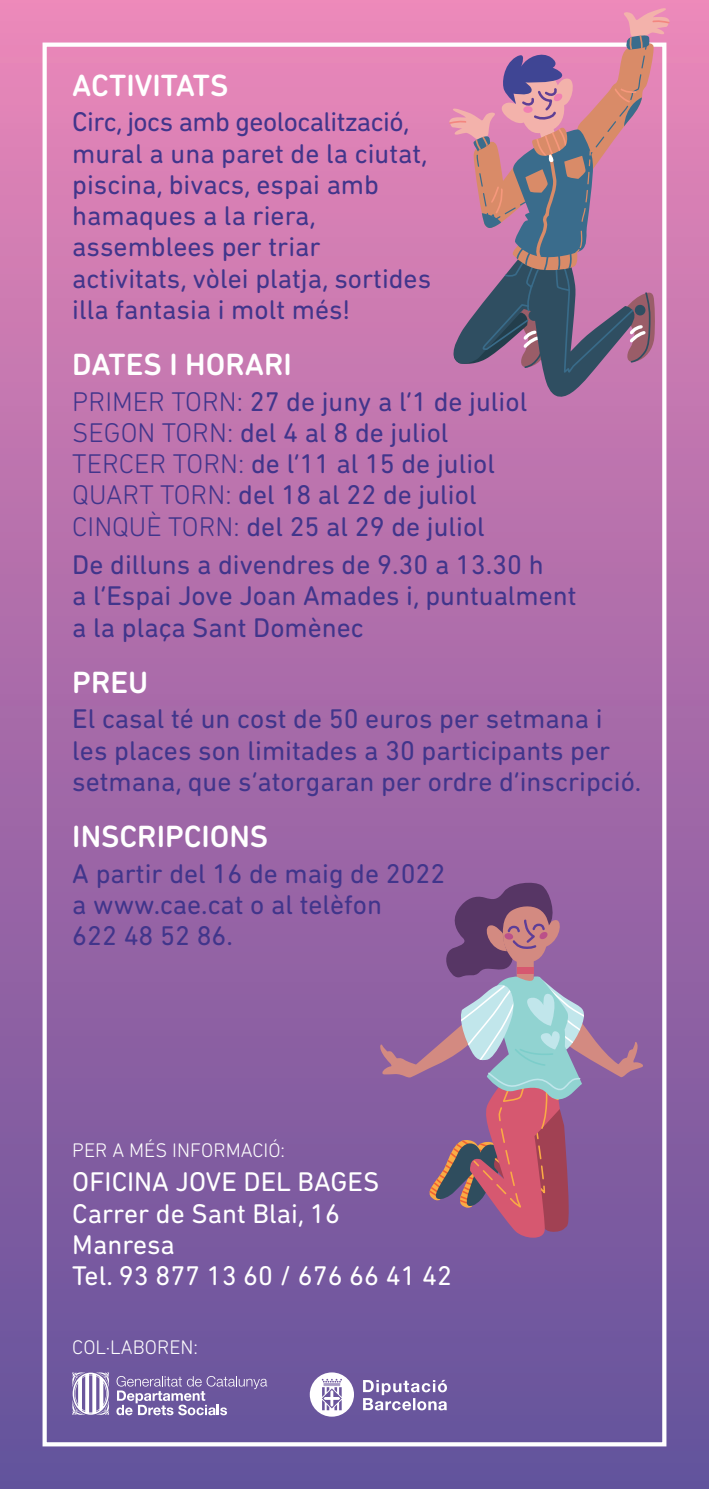
<style>
.page{position:relative;width:709px;height:1489px;background:#fff}
.page>*{position:absolute;margin:0;border:0;box-sizing:border-box;transform-origin:0 0}
.t1{font:500 31.25px "DIN Next Rounded LT Pro";color:#fff}
.t2{font:27.5px/31.2px "DIN Next Rounded LT Pro";color:#41358b}
.t3{font:27.5px/31.2px "DIN Next Rounded LT Pro";color:#fff}
.t4{font:300 20px "DIN Next Rounded LT Pro";color:#fff}
.s1{font-weight:300}
</style>
<div class="page">
<div style="left:0;top:0;width:709px;height:1488px;background:linear-gradient(to bottom,#e987b9,#66559d)"></div>
<svg style="left:444px;top:7px;width:227px;height:395px;background:#b47d9f"></svg>
<svg style="left:379px;top:880px;width:265px;height:360px;background:#946b9b"></svg>
<svg style="left:363px;top:1379px;width:84px;height:31px"></svg>
<svg style="left:310px;top:1372px;width:44px;height:44px"></svg>
<svg style="left:116px;top:1375px;width:151px;height:40px;background:#8979b1"></svg>
<svg style="left:72px;top:1371px;width:37px;height:44px"></svg>
<p class="t1" style="left:72px;top:67px;width:158px">ACTIVITATS</p>
<p class="t2" style="left:72px;top:106px;width:360px">Circ, jocs amb geolocalització, mural a una paret de la ciutat, piscina, bivacs, espai amb hamaques a la riera, assemblees per triar activitats, vòlei platja, sortides illa fantasia i molt més!</p>
<p class="t1" style="left:72px;top:346px;width:221px">DATES I HORARI</p>
<p class="t2" style="left:72px;top:385px;width:456px"><span class="s1">PRIMER TORN:</span> 27 de juny a l’1 de juliol <span class="s1">SEGON TORN:</span> del 4 al 8 de juliol <span class="s1">TERCER TORN:</span> de l’11 al 15 de juliol <span class="s1">QUART TORN:</span> del 18 al 22 de juliol <span class="s1">CINQUÈ TORN:</span> del 25 al 29 de juliol</p>
<p class="t2" style="left:72px;top:549px;width:506px">De dilluns a divendres de 9.30 a 13.30 h<br>a l’Espai Jove Joan Amades i, puntualment a la plaça Sant Domènec</p>
<p class="t1" style="left:72px;top:664px;width:77px">PREU</p>
<p class="t2" style="left:72px;top:703px;width:570px">El casal té un cost de 50 euros per setmana i les places son limitades a 30 participants per setmana, que s’atorgaran per ordre d’inscripció.</p>
<p class="t1" style="left:72px;top:818px;width:197px">INSCRIPCIONS</p>
<p class="t2" style="left:72px;top:857px;width:374px">A partir del 16 de maig de 2022 a www.cae.cat o al telèfon<br>622 48 52 86.</p>
<p class="t4" style="left:72px;top:1138px;width:214px">PER A MÉS INFORMACIÓ:</p>
<p class="t3" style="left:72px;top:1166px;width:381px">OFICINA JOVE DEL BAGES<br>Carrer de Sant Blai, 16<br>Manresa<br>Tel. 93 877 13 60 / 676 66 41 42</p>
<p class="t4" style="left:72px;top:1335px;width:127px">COL·LABOREN:</p>
</div>
